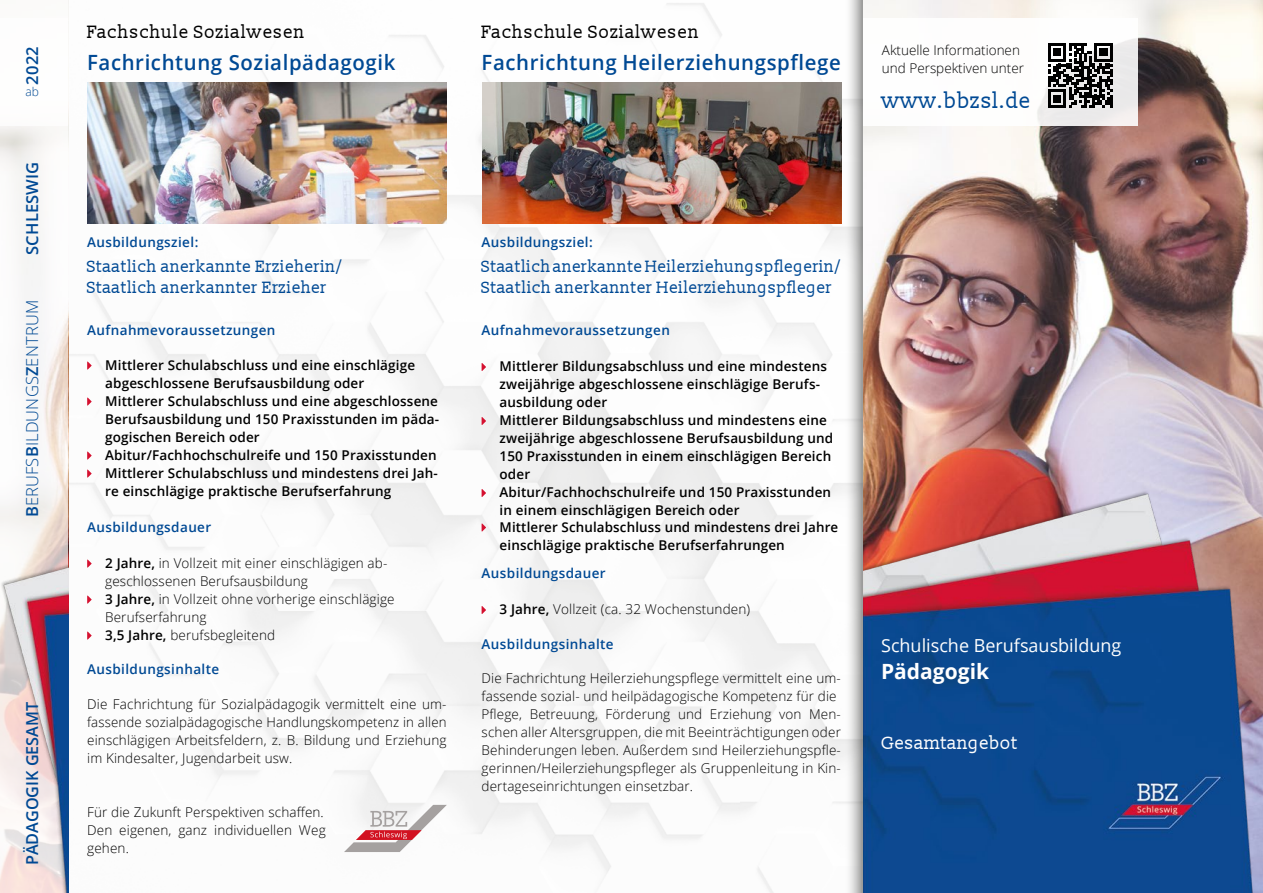
<style>
.page{position:relative;width:1263px;height:893px;background:#fff}
.page>*{position:absolute;margin:0;border:0;box-sizing:border-box;transform-origin:0 0}
.t1{font:21.75px "Slabo 13 px";color:#004994}
.t2{font:600 21px "Open Sans";letter-spacing:.03em;color:#004994}
.t3{font:700 21px "Open Sans";color:#fff}
.t4{font:18px "Slabo 13 px";letter-spacing:.03em;color:#000}
.t5{font:18px "Open Sans";color:#fff}
.t6{font:18px "Slabo 13 px";color:#fff}
.t7{font:16.5px/21px "Slabo 13 px";letter-spacing:.01em;color:#004994}
.t8{font:600 16.5px "Open Sans";color:#004994}
.t9{font:300 16.5px "Open Sans";letter-spacing:.01em;color:#004994}
.t10{font:300 13.5px/18px "Open Sans";letter-spacing:.01em;color:#000}
.t11{font:600 13.5px/18px "Open Sans";letter-spacing:.01em;color:#000}
.t12{font:600 13.5px "Open Sans";letter-spacing:.03em;color:#004994}
.t13{font:300 12px "Open Sans";color:#004994}
.s1{font-weight:600}
</style>
<div class="page">
<img style="left:741px;top:0;width:522px;height:893px">
<img style="left:68px;top:0;width:673px;height:893px">
<svg style="left:863px;top:126px;width:271px;height:3px"></svg>
<svg style="left:0;top:126px;width:68px;height:767px"></svg>
<svg style="left:840px;top:0;width:23px;height:893px"></svg>
<svg style="left:87px;top:362px;width:5px;height:8px"></svg>
<svg style="left:87px;top:398px;width:5px;height:8px"></svg>
<svg style="left:87px;top:452px;width:5px;height:8px"></svg>
<svg style="left:87px;top:470px;width:5px;height:8px"></svg>
<svg style="left:87px;top:560px;width:5px;height:8px"></svg>
<svg style="left:87px;top:596px;width:5px;height:8px"></svg>
<svg style="left:87px;top:632px;width:5px;height:8px"></svg>
<svg style="left:482px;top:363px;width:4px;height:8px"></svg>
<svg style="left:482px;top:417px;width:4px;height:8px"></svg>
<svg style="left:482px;top:489px;width:4px;height:8px"></svg>
<svg style="left:482px;top:523px;width:4px;height:8px"></svg>
<svg style="left:482px;top:606px;width:4px;height:8px"></svg>
<div style="left:863px;top:18px;width:274px;height:108px;background:#fff"></div>
<svg style="left:1048px;top:43px;width:64px;height:65px;background:#5b5b5b"></svg>
<svg style="left:344px;top:805px;width:103px;height:47px"></svg>
<img style="left:87px;top:83px;width:359px;height:141px">
<img style="left:482px;top:83px;width:359px;height:141px">
<p class="t8" style="left:21px;top:85px;width:40px;rotate:-90deg">2022</p>
<p class="t13" style="left:26px;top:84px;width:15px">ab</p>
<p class="t8" style="left:21px;top:255px;width:95px;rotate:-90deg">SCHLESWIG</p>
<p class="t9" style="left:21px;top:517px;width:219px;rotate:-90deg"><span class="s1">B</span>ERUFS<span class="s1">B</span>ILDUNGS<span class="s1">Z</span>ENTRUM</p>
<p class="t8" style="left:21px;top:865px;width:165px;rotate:-90deg">PÄDAGOGIK GESAMT</p>
<h3 class="t4" style="left:87px;top:21px;width:219px">Fachschule Sozialwesen</h3>
<h3 class="t4" style="left:482px;top:21px;width:219px">Fachschule Sozialwesen</h3>
<h2 class="t2" style="left:87px;top:48px;width:310px">Fachrichtung Sozialpädagogik</h2>
<h2 class="t2" style="left:482px;top:48px;width:361px">Fachrichtung Heilerziehungspflege</h2>
<p class="t10" style="left:882px;top:40px;width:144px">Aktuelle Informationen und Perspektiven unter</p>
<h1 class="t1" style="left:882px;top:87px;width:150px">www.bbzsl.de</h1>
<p class="t12" style="left:87px;top:233px;width:113px">Ausbildungsziel:</p>
<p class="t7" style="left:87px;top:256px;width:257px">Staatlich anerkannte Erzieherin/<br>Staatlich anerkannter Erzieher</p>
<p class="t12" style="left:87px;top:321px;width:190px">Aufnahmevoraussetzungen</p>
<p class="t11" style="left:105px;top:355px;width:335px">Mittlerer Schulabschluss und eine einschlägige abgeschlossene Berufsausbildung oder<br>Mittlerer Schulabschluss und eine abgeschlossene Berufsausbildung und 150 Praxisstunden im päda&shy;gogischen Bereich oder<br>Abitur/Fachhochschulreife und 150 Praxisstunden Mittlerer Schulabschluss und mindestens drei Jah&shy;re einschlägige praktische Berufserfahrung</p>
<p class="t12" style="left:87px;top:517px;width:126px">Ausbildungsdauer</p>
<p class="t10" style="left:105px;top:553px;width:291px"><span class="s1">2 Jahre,</span> in Vollzeit mit einer einschlägigen ab&shy;geschlossenen Berufsausbildung<br><span class="s1">3 Jahre,</span> in Vollzeit ohne vorherige einschlägige Berufserfahrung<br><span class="s1">3,5 Jahre,</span> berufsbegleitend</p>
<p class="t12" style="left:87px;top:660px;width:134px">Ausbildungsinhalte</p>
<p class="t10" style="left:87px;top:694px;width:361px;text-align:justify">Die Fachrichtung für Sozialpädagogik vermittelt eine um&shy;fassende sozialpädagogische Handlungskompetenz in allen einschlägigen Arbeitsfeldern, z. B. Bildung und Erziehung im Kindesalter, Jugendarbeit usw.</p>
<p class="t10" style="left:87px;top:802px;width:240px">Für die Zukunft Perspektiven schaffen.<br>Den eigenen, ganz individuellen Weg gehen.</p>
<p class="t12" style="left:482px;top:233px;width:113px">Ausbildungsziel:</p>
<p class="t7" style="left:482px;top:255px;width:361px">Staatlich anerkannte Heilerziehungspflegerin/<br>Staatlich anerkannter Heilerziehungspfleger</p>
<p class="t12" style="left:482px;top:321px;width:190px">Aufnahmevoraussetzungen</p>
<p class="t11" style="left:500px;top:357px;width:335px">Mittlerer Bildungsabschluss und eine mindestens zweijährige abgeschlossene einschlägige Berufs&shy;ausbildung oder<br>Mittlerer Bildungsabschluss und mindestens eine zweijährige abgeschlossene Berufsausbildung und 150 Praxisstunden in einem einschlägigen Bereich oder<br>Abitur/Fachhochschulreife und 150 Praxisstunden in einem einschlägigen Bereich oder</p>
<p class="t11" style="left:500px;top:517px;width:340px">Mittlerer Schulabschluss und mindestens drei Jahre einschlägige praktische Berufserfahrungen</p>
<p class="t12" style="left:482px;top:564px;width:126px">Ausbildungsdauer</p>
<p class="t10" style="left:500px;top:600px;width:252px"><span class="s1">3 Jahre,</span> Vollzeit (ca. 32 Wochenstunden)</p>
<p class="t12" style="left:482px;top:634px;width:134px">Ausbildungsinhalte</p>
<p class="t10" style="left:482px;top:669px;width:361px">Die Fachrichtung Heilerziehungspflege vermittelt eine um&shy;fassende sozial- und heilpädagogische Kompetenz für die Pflege, Betreuung, Förderung und Erziehung von Men&shy;schen aller Altersgruppen, die mit Beeinträchtigungen oder Behinderungen leben. Außerdem sınd Heilerziehungspfle&shy;gerinnen/Heilerziehungspfleger als Gruppenleitung in Kin&shy;dertageseinrichtungen einsetzbar.</p>
<h3 class="t5" style="left:881px;top:633px;width:242px">Schulische Berufsausbildung</h3>
<h2 class="t3" style="left:881px;top:656px;width:110px">Pädagogik</h2>
<h3 class="t6" style="left:881px;top:732px;width:139px">Gesamtangebot</h3>
</div>
